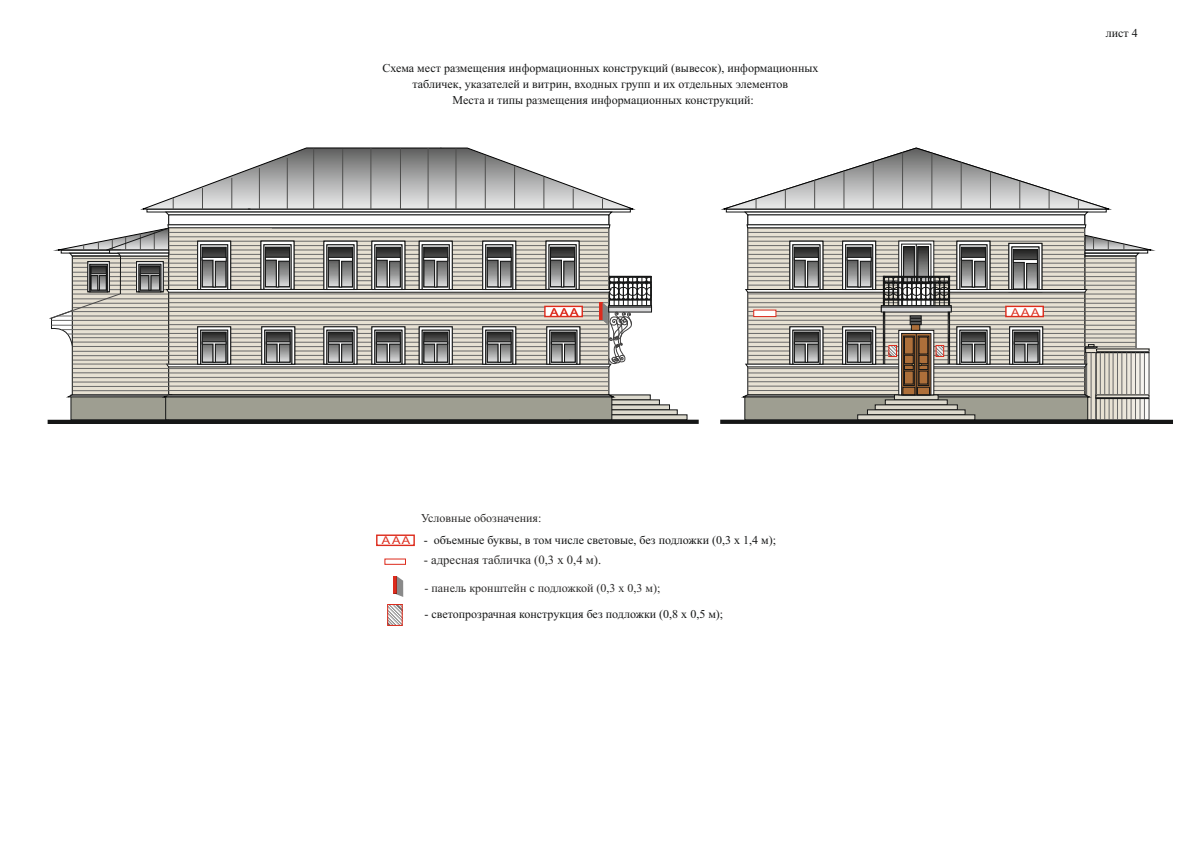
<style>
.page{position:relative;width:1191px;height:841px;background:#fff}
.page>*{position:absolute;margin:0;border:0;box-sizing:border-box;transform-origin:0 0}
.t1{font:12.7px "Times New Roman";color:#2b2a29}
.t2{font:12px/16.2px "Times New Roman";color:#151616}
.t3{font:12px "Times New Roman";color:#2b2a29}
.t4{font:10.8px "Arial";letter-spacing:.13em;color:#dd2b1c;scale:1.16 1}
.s1{color:#2b2a29}
.s2{font-family:"Arial";font-size:10.8px;color:#dd2b1c}
</style>
<div class="page">
<svg style="left:376px;top:534px;width:39px;height:13px"></svg>
<svg style="left:384px;top:558px;width:22px;height:7px"></svg>
<svg style="left:393px;top:576px;width:10px;height:21px"></svg>
<svg style="left:387px;top:604px;width:15px;height:22px"></svg>
<hr style="left:48px;top:420px;width:650px;height:4px;background:#151616">
<hr style="left:720px;top:420px;width:452px;height:4px;background:#151616">
<svg style="left:48px;top:148px;width:639px;height:272px"></svg>
<svg style="left:723px;top:148px;width:429px;height:272px"></svg>
<svg style="left:935px;top:345px;width:8px;height:12px"></svg>
<svg style="left:888px;top:345px;width:8px;height:12px"></svg>
<p class="t2" style="left:382px;top:61px;width:437px;text-align:center">Схема мест размещения информационных конструкций (вывесок), информационных табличек, указателей и витрин, входных групп и их отдельных элементов<br>Места и типы размещения информационных конструкций:</p>
<p class="t2" style="left:1105px;top:26px;width:33px">лист 4</p>
<p class="t4" style="left:550px;top:308px;width:26px">ААА</p>
<p class="t4" style="left:1010px;top:308px;width:26px">ААА</p>
<p class="t2" style="left:382px;top:507px;width:395px;line-height:22.7px;text-indent:39px"><span class="s1">Условные обозначения:<br></span><span class="s2">ААА</span> - объемные буквы, в том числе световые, без подложки (0,3 х 1,4 м);</p>
<p class="t1" style="left:423px;top:556px;width:179px">- адресная табличка (0,3 х 0,4 м).</p>
<p class="t3" style="left:424px;top:584px;width:237px">- панель кронштейн с подложкой (0,3 х 0,3 м);</p>
<p class="t2" style="left:424px;top:607px;width:300px">- светопрозрачная конструкция без подложки (0,8 х 0,5 м);</p>
</div>
